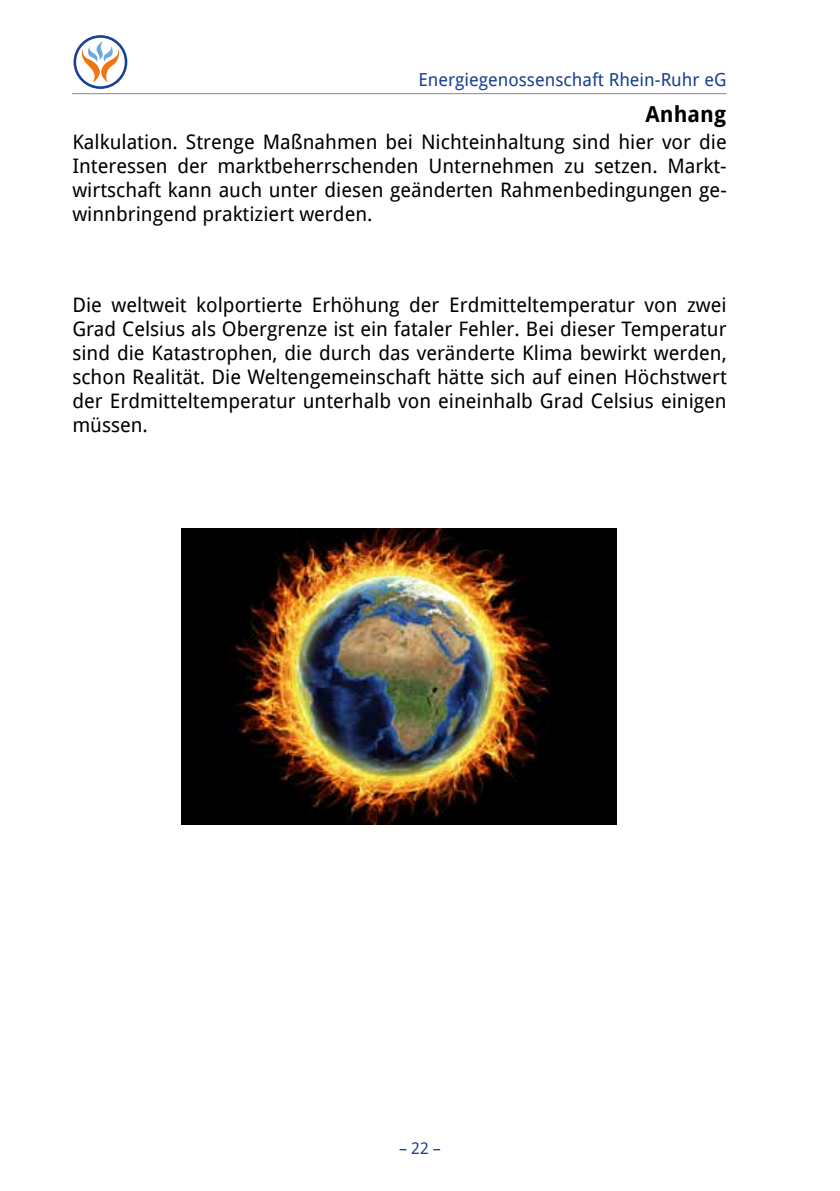
<style>
.page{position:relative;width:840px;height:1191px;background:#fff}
.page>*{position:absolute;margin:0;border:0;box-sizing:border-box;transform-origin:0 0}
.t1{font:700 22px "Droid Sans";color:#000}
.t2{font:20px/24px "Droid Sans";color:#000;text-align:justify}
.t3{font:18px "Droid Sans";color:#194093}
.t4{font:16px "Droid Sans";color:#194093}
</style>
<div class="page">
<hr style="left:72px;top:93px;width:654px;height:1px;background:#878787">
<svg style="left:73px;top:35px;width:54px;height:54px"></svg>
<img style="left:181px;top:529px;width:435px;height:296px">
<p class="t3" style="left:418px;top:67px;width:309px">Energiegenossenschaft Rhein-Ruhr eG</p>
<p class="t1" style="left:645px;top:98px;width:82px">Anhang</p>
<p class="t2" style="left:72px;top:129px;width:655px">Kalkulation. Strenge Maßnahmen bei Nichteinhaltung sind hier vor die Interessen der marktbeherrschenden Unternehmen zu setzen. Markt&shy;wirtschaft kann auch unter diesen geänderten Rahmenbedingungen ge&shy;winnbringend praktiziert werden.</p>
<p class="t2" style="left:72px;top:292px;width:655px">Die weltweit kolportierte Erhöhung der Erdmitteltemperatur von zwei Grad Celsius als Obergrenze ist ein fataler Fehler. Bei dieser Temperatur sind die Katastrophen, die durch das veränderte Klima bewirkt werden, schon Realität. Die Weltengemeinschaft hätte sich auf einen Höchstwert der Erdmitteltemperatur unterhalb von eineinhalb Grad Celsius einigen müssen.</p>
<p class="t4" style="left:399px;top:1136px;width:43px">– 22 –</p>
</div>
